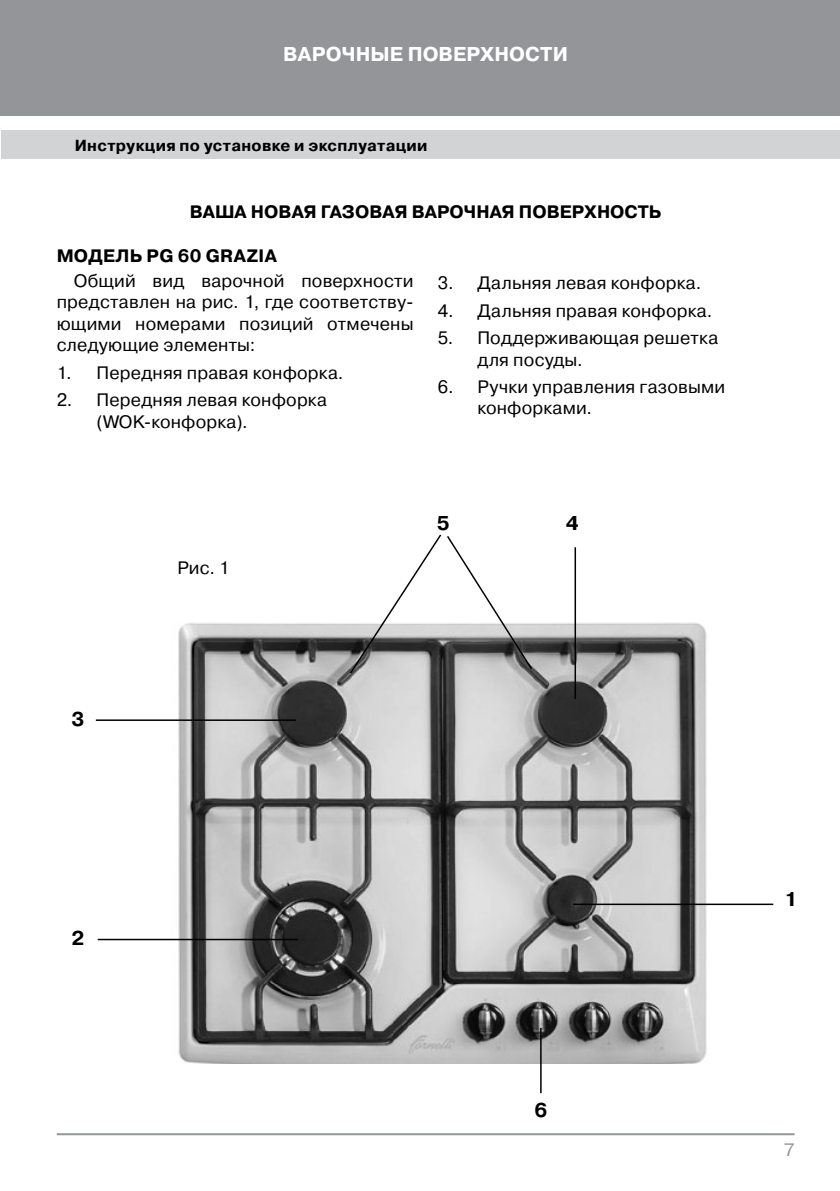
<style>
.page{position:relative;width:840px;height:1191px;background:#fff}
.page>*{position:absolute;margin:0;border:0;box-sizing:border-box;transform-origin:0 0}
.t1{font:700 20px "Pragmatica C";letter-spacing:.005em;color:#fff}
.t2{font:700 20px "Pragmatica C";color:#000}
.t3{font:18px/21.6px "Pragmatica C";letter-spacing:.01em;color:#000}
.t4{font:700 18px "Pragmatica C";color:#000}
.t5{font:18px "Pragmatica C";color:#939598}
.t6{font:700 16px "Pragmatica C";letter-spacing:.02em;color:#000}
</style>
<div class="page">
<div style="left:0;top:0;width:839px;height:116px;background:#939598"></div>
<div style="left:1px;top:130px;width:838px;height:29px;background:#d1d3d4"></div>
<hr style="left:57px;top:1133px;width:737px;height:2px;background:#939598">
<img style="left:171px;top:614px;width:543px;height:449px">
<hr style="left:96px;top:719px;width:200px;height:2px;background:#000">
<hr style="left:573px;top:903px;width:199px;height:2px;background:#000">
<hr style="left:98px;top:938px;width:199px;height:2px;background:#000">
<svg style="left:348px;top:534px;width:185px;height:141px"></svg>
<hr style="left:574px;top:547px;width:1px;height:152px;background:#000">
<hr style="left:540px;top:1028px;width:1px;height:65px;background:#000">
<p class="t1" style="left:283px;top:43px;width:286px">ВАРОЧНЫЕ ПОВЕРХНОСТИ</p>
<p class="t6" style="left:75px;top:136px;width:354px">Инструкция по установке и эксплуатации</p>
<p class="t4" style="left:190px;top:202px;width:473px">ВАША НОВАЯ ГАЗОВАЯ ВАРОЧНАЯ ПОВЕРХНОСТЬ</p>
<p class="t4" style="left:57px;top:246px;width:221px">МОДЕЛЬ PG 60 GRAZIA</p>
<p class="t3" style="left:57px;top:270px;width:358px;text-align:justify;text-indent:17px">Общий вид варочной поверхности представлен на рис. 1, где соответству&shy;ющими номерами позиций отмечены следующие элементы:</p>
<p class="t3" style="left:57px;top:362px;width:288px">1. Передняя правая конфорка.</p>
<p class="t3" style="left:96px;top:389px;width:232px;text-indent:-40px">2. Передняя левая конфорка (WOK-конфорка).</p>
<p class="t3" style="left:437px;top:272px;width:265px">3. Дальняя левая конфорка.</p>
<p class="t3" style="left:437px;top:300px;width:276px">4. Дальняя правая конфорка.</p>
<p class="t3" style="left:477px;top:327px;width:242px;text-indent:-40px">5. Поддерживающая решетка для посуды.</p>
<p class="t3" style="left:477px;top:376px;width:249px;text-indent:-40px">6. Ручки управления газовыми конфорками.</p>
<p class="t3" style="left:177px;top:557px;width:54px">Рис. 1</p>
<p class="t2" style="left:436px;top:512px;width:14px">5</p>
<p class="t2" style="left:565px;top:512px;width:14px">4</p>
<p class="t2" style="left:71px;top:708px;width:14px">3</p>
<p class="t2" style="left:71px;top:926px;width:14px">2</p>
<p class="t2" style="left:534px;top:1099px;width:15px">6</p>
<p class="t2" style="left:784px;top:888px;width:15px">1</p>
<p class="t5" style="left:783px;top:1139px;width:12px">7</p>
</div>
